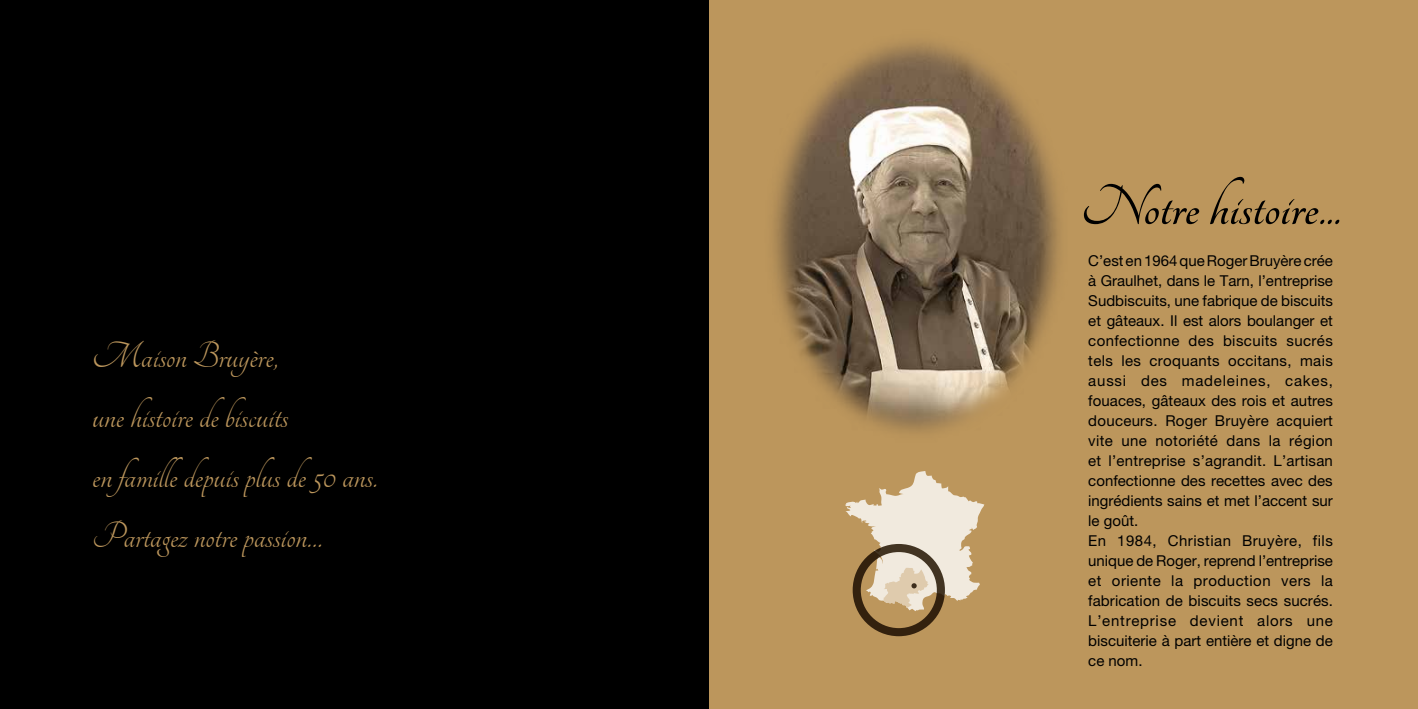
<style>
.page{position:relative;width:1418px;height:709px;background:#fff}
.page>*{position:absolute;margin:0;border:0;box-sizing:border-box;transform-origin:0 0}
.t1{font:700 62.5px "Tangerine";color:#000}
.t2{font:40px/60px "Tangerine";color:#bc965c}
.t3{font:15px/20px "Helvetica Neue LT Pro";letter-spacing:.005em;color:#000}
</style>
<div class="page">
<div style="left:0;top:0;width:709px;height:709px;background:#000"></div>
<div style="left:709px;top:0;width:708px;height:709px;background:#bc965c"></div>
<img style="left:773px;top:42px;width:287px;height:463px">
<div style="left:852px;top:544px;width:92px;height:92px;border:8px solid #463928;border-radius:50%"></div>
<svg style="left:844px;top:471px;width:140px;height:140px"></svg>
<h2 class="t2" style="left:92px;top:327px;width:287px">Maison Bruyère,<br>une histoire de biscuits<br>en famille depuis plus de 50 ans.<br>Partagez notre passion…</h2>
<h1 class="t1" style="left:1081px;top:176px;width:261px">Notre histoire...</h1>
<p class="t3" style="left:1088px;top:250px;width:246px">C’est en 1964 que Roger Bruyère crée à Graulhet, dans le Tarn, l’entreprise<br>Sudbiscuits, une fabrique de biscuits et gâteaux. Il est alors boulanger et confectionne des biscuits sucrés tels les croquants occitans, mais aussi des madeleines, cakes, fouaces, gâteaux des rois et autres douceurs. Roger Bruyère acquiert vite une notoriété dans la région et l’entreprise s’agrandit. L’artisan confectionne des recettes avec des ingrédients sains et met l’accent sur le goût.<br>En 1984, Christian Bruyère, fils unique de Roger, reprend l’entreprise et oriente la production vers la fabrication de biscuits secs sucrés.<br>L’entreprise devient alors une biscuiterie à part entière et digne de ce nom.</p>
</div>
